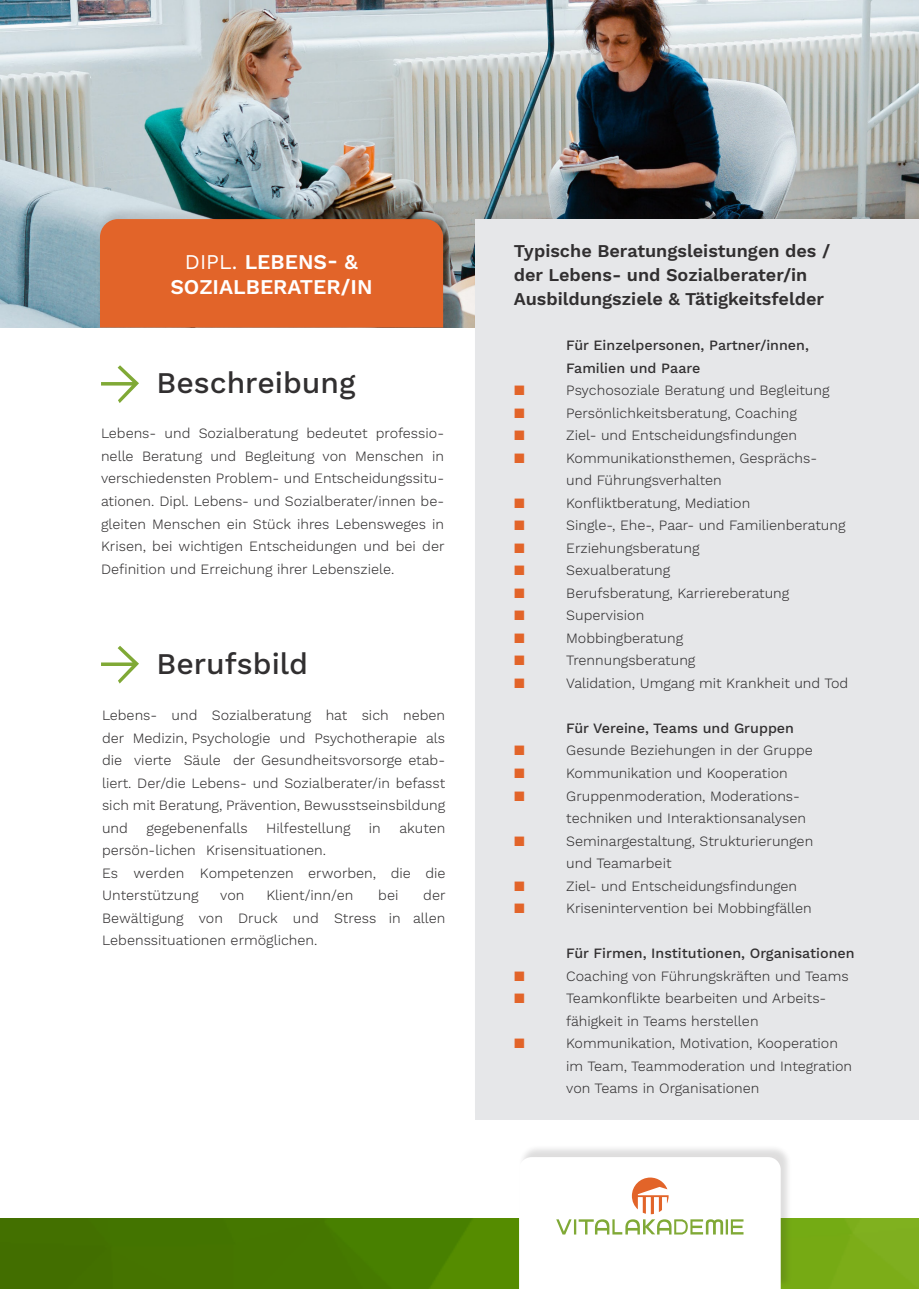
<style>
.page{position:relative;width:919px;height:1289px;background:#fff}
.page>*{position:absolute;margin:0;border:0;box-sizing:border-box;transform-origin:0 0}
.Copy{font:500 30px "Work Sans";color:#312f30}
.t1{font:600 21px "Work Sans";color:#fff}
.Copy-2{font:600 18px "Work Sans";color:#312f30}
.Copy-3{font:300 14.25px/22.5px "Work Sans";color:#312f30;text-align:justify}
.Copy-4{font:500 14.25px "Work Sans";color:#312f30}
.Copy-5{font:600 14.25px "Work Sans";color:#e26429}
.s1{font-weight:400}
</style>
<div class="page">
<img style="left:0;top:0;width:918px;height:327px">
<img style="left:0;top:1218px;width:918px;height:70px">
<div style="left:96px;top:204px;width:359px;height:124px;background:#231f20;opacity:.15"></div>
<div style="left:100px;top:219px;width:343px;height:108px;background:#e26429"></div>
<div style="left:518px;top:1143px;width:273px;height:144px;background:#231f20;opacity:.15"></div>
<svg style="left:519px;top:1157px;width:261px;height:131px"></svg>
<svg style="left:101px;top:365px;width:38px;height:38px"></svg>
<svg style="left:101px;top:646px;width:38px;height:37px"></svg>
<div style="left:472px;top:204px;width:446px;height:917px;background:#231f20;opacity:.1"></div>
<div style="left:475px;top:219px;width:443px;height:900px;background:#e6e7e9"></div>
<p class="t1" style="left:185px;top:249px;width:174px"><span class="s1">DIPL.</span> LEBENS- &amp;</p>
<p class="t1" style="left:170px;top:274px;width:204px">SOZIALBERATER/IN</p>
<p class="Copy" style="left:156px;top:365px;width:200px">Beschreibung</p>
<p class="Copy-3" style="left:101px;top:423px;width:345px">Lebens- und Sozialberatung bedeutet professio&shy;nelle Beratung und Begleitung von Menschen in verschiedensten Problem- und Entscheidungssitu&shy;ationen. Dipl. Lebens- und Sozialberater/innen be&shy;gleiten Menschen ein Stück ihres Lebensweges in Krisen, bei wichtigen Entscheidungen und bei der Definition und Erreichung ihrer Lebensziele.</p>
<p class="Copy" style="left:156px;top:646px;width:153px">Berufsbild</p>
<p class="Copy-3" style="left:102px;top:704px;width:345px">Lebens- und Sozialberatung hat sich neben der Medizin, Psychologie und Psychotherapie als die vierte Säule der Gesundheitsvorsorge etab&shy;liert. Der/die Lebens- und Sozialberater/in befasst sich mit Beratung, Prävention, Bewusstseinsbildung und</p>
<p class="Copy-3" style="left:146px;top:817px;width:103px">gegebenenfalls</p>
<p class="Copy-3" style="left:266px;top:817px;width:86px">Hilfestellung</p>
<p class="Copy-3" style="left:369px;top:817px;width:13px">in</p>
<p class="Copy-3" style="left:399px;top:817px;width:48px">akuten</p>
<p class="Copy-3" style="left:102px;top:839px;width:345px;text-align:left">persön-lichen Krisensituationen.<br>Es werden Kompetenzen erworben, die die<br>Unterstützung</p>
<p class="Copy-3" style="left:102px;top:884px;width:345px;text-indent:321px">der Bewältigung von Druck und Stress in allen Lebenssituationen ermöglichen.</p>
<p class="Copy-3" style="left:220px;top:884px;width:26px">von</p>
<p class="Copy-3" style="left:266px;top:884px;width:89px">Klient/inn/en</p>
<p class="Copy-3" style="left:378px;top:884px;width:22px">bei</p>
<p class="Copy-2" style="left:513px;top:240px;width:318px">Typische Beratungsleistungen des /</p>
<p class="Copy-2" style="left:513px;top:264px;width:295px">der Lebens- und Sozialberater/in</p>
<p class="Copy-2" style="left:513px;top:288px;width:312px">Ausbildungsziele &amp; Tätigkeitsfelder</p>
<p class="Copy-4" style="left:566px;top:337px;width:244px">Für Einzelpersonen, Partner/innen,</p>
<p class="Copy-4" style="left:566px;top:359px;width:136px">Familien und Paare</p>
<p class="Copy-5" style="left:513px;top:382px;width:13px">▪</p>
<p class="Copy-3" style="left:566px;top:380px;width:265px">Psychosoziale Beratung und Begleitung</p>
<p class="Copy-5" style="left:513px;top:404px;width:13px">▪</p>
<p class="Copy-3" style="left:566px;top:402px;width:232px">Persönlichkeitsberatung, Coaching</p>
<p class="Copy-5" style="left:513px;top:427px;width:13px">▪</p>
<p class="Copy-3" style="left:566px;top:425px;width:232px">Ziel- und Entscheidungsfindungen</p>
<p class="Copy-5" style="left:513px;top:449px;width:13px">▪</p>
<p class="Copy-3" style="left:566px;top:447px;width:252px">Kommunikationsthemen, Gesprächs-</p>
<p class="Copy-3" style="left:566px;top:470px;width:157px">und Führungsverhalten</p>
<p class="Copy-5" style="left:513px;top:494px;width:13px">▪</p>
<p class="Copy-3" style="left:566px;top:492px;width:185px">Konfliktberatung, Mediation</p>
<p class="Copy-5" style="left:513px;top:517px;width:13px">▪</p>
<p class="Copy-3" style="left:566px;top:515px;width:281px">Single-, Ehe-, Paar- und Familienberatung</p>
<p class="Copy-5" style="left:513px;top:539px;width:13px">▪</p>
<p class="Copy-3" style="left:566px;top:537px;width:135px">Erziehungsberatung</p>
<p class="Copy-5" style="left:513px;top:562px;width:13px">▪</p>
<p class="Copy-3" style="left:566px;top:560px;width:105px">Sexualberatung</p>
<p class="Copy-5" style="left:513px;top:584px;width:13px">▪</p>
<p class="Copy-3" style="left:566px;top:582px;width:224px">Berufsberatung, Karriereberatung</p>
<p class="Copy-5" style="left:513px;top:607px;width:13px">▪</p>
<p class="Copy-3" style="left:566px;top:605px;width:79px">Supervision</p>
<p class="Copy-5" style="left:513px;top:629px;width:13px">▪</p>
<p class="Copy-3" style="left:566px;top:627px;width:118px">Mobbingberatung</p>
<p class="Copy-5" style="left:513px;top:652px;width:13px">▪</p>
<p class="Copy-3" style="left:566px;top:650px;width:131px">Trennungsberatung</p>
<p class="Copy-5" style="left:513px;top:674px;width:13px">▪</p>
<p class="Copy-3" style="left:566px;top:672px;width:283px">Validation, Umgang mit Krankheit und Tod</p>
<p class="Copy-4" style="left:566px;top:719px;width:229px">Für Vereine, Teams und Gruppen</p>
<p class="Copy-5" style="left:513px;top:742px;width:13px">▪</p>
<p class="Copy-3" style="left:566px;top:740px;width:248px">Gesunde Beziehungen in der Gruppe</p>
<p class="Copy-5" style="left:513px;top:764px;width:13px">▪</p>
<p class="Copy-3" style="left:566px;top:762px;width:223px">Kommunikation und Kooperation</p>
<p class="Copy-5" style="left:513px;top:787px;width:13px">▪</p>
<p class="Copy-3" style="left:566px;top:785px;width:235px">Gruppenmoderation, Moderations-</p>
<p class="Copy-3" style="left:566px;top:807px;width:241px">techniken und Interaktionsanalysen</p>
<p class="Copy-5" style="left:513px;top:832px;width:13px">▪</p>
<p class="Copy-3" style="left:566px;top:830px;width:248px">Seminargestaltung, Strukturierungen</p>
<p class="Copy-3" style="left:566px;top:852px;width:107px">und Teamarbeit</p>
<p class="Copy-5" style="left:513px;top:877px;width:13px">▪</p>
<p class="Copy-3" style="left:566px;top:875px;width:232px">Ziel- und Entscheidungsfindungen</p>
<p class="Copy-5" style="left:513px;top:899px;width:13px">▪</p>
<p class="Copy-3" style="left:566px;top:897px;width:247px">Krisenintervention bei Mobbingfällen</p>
<p class="Copy-4" style="left:566px;top:944px;width:290px">Für Firmen, Institutionen, Organisationen</p>
<p class="Copy-5" style="left:513px;top:967px;width:13px">▪</p>
<p class="Copy-3" style="left:566px;top:965px;width:284px">Coaching von Führungskräften und Teams</p>
<p class="Copy-5" style="left:513px;top:989px;width:13px">▪</p>
<p class="Copy-3" style="left:566px;top:987px;width:261px">Teamkonflikte bearbeiten und Arbeits-</p>
<p class="Copy-3" style="left:566px;top:1010px;width:194px">fähigkeit in Teams herstellen</p>
<p class="Copy-5" style="left:513px;top:1034px;width:13px">▪</p>
<p class="Copy-3" style="left:566px;top:1032px;width:287px;text-align:left">Kommunikation, Motivation, Kooperation im Team, Teammoderation und Integration von Teams in Organisationen</p>
</div>
